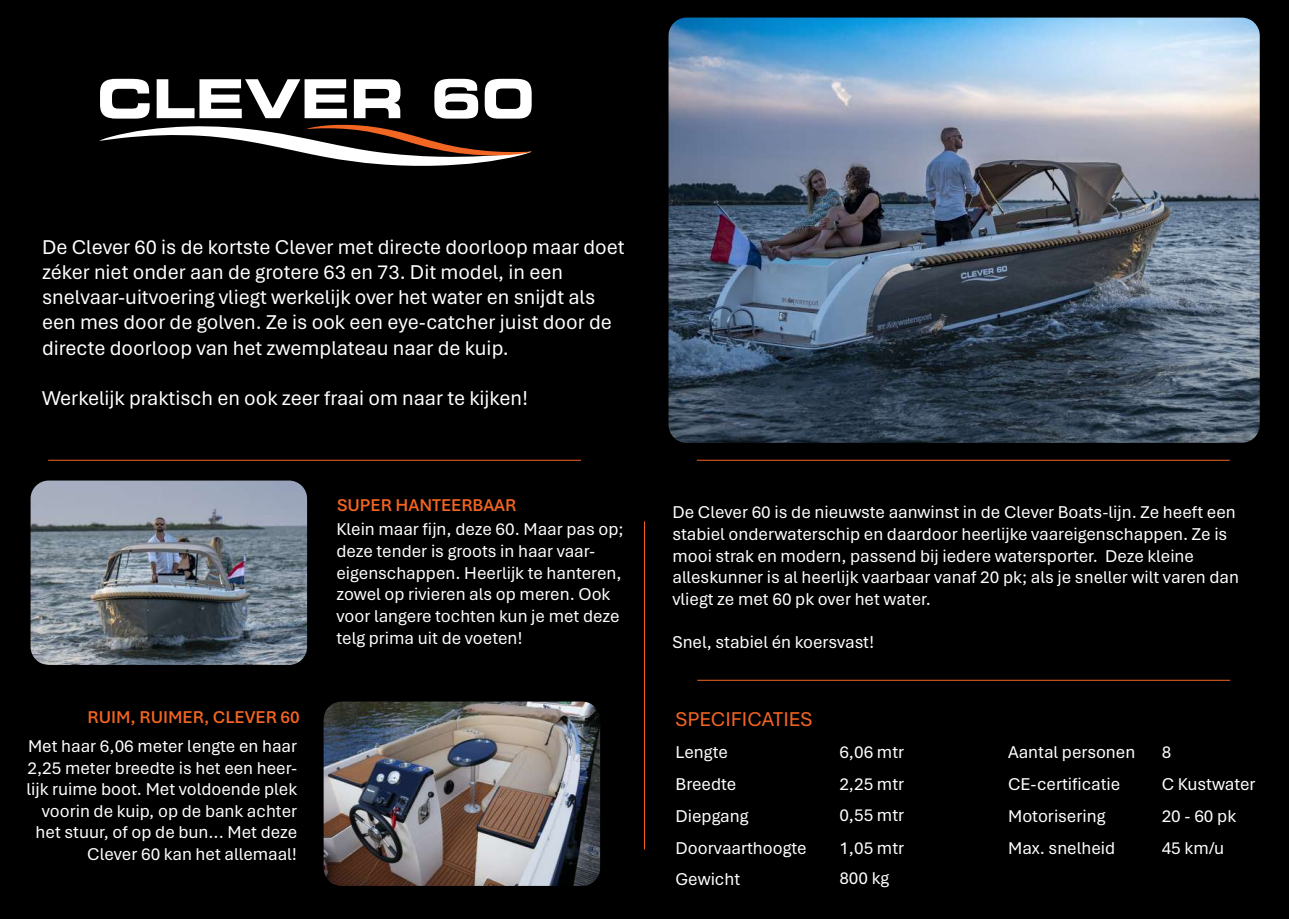
<style>
.page{position:relative;width:1289px;height:919px;background:#fff}
.page>*{position:absolute;margin:0;border:0;box-sizing:border-box;transform-origin:0 0}
.t1{font:53.7px "Eurostile Bold Extended Two";color:#fff}
.t2{font:21px/25.2px "Aptos";color:#fff}
.t3{font:21px "Aptos";color:#f36421}
.t4{font:18px/21.6px "Aptos";color:#fff}
.t5{font:600 18px "Aptos";color:#f36421}
</style>
<div class="page">
<div style="left:0;top:0;width:1288px;height:918px;background:#000001"></div>
<svg style="left:99px;top:124px;width:433px;height:42px"></svg>
<hr style="left:644px;top:521px;width:1px;height:328px;background:#f36421">
<hr style="left:48px;top:460px;width:533px;height:1px;background:#f36421">
<hr style="left:697px;top:680px;width:533px;height:1px;background:#f36421">
<hr style="left:697px;top:460px;width:532px;height:1px;background:#f36421">
<img style="left:668px;top:18px;width:591px;height:425px">
<svg style="left:770px;top:257px;width:63px;height:9px"></svg>
<img style="left:31px;top:480px;width:276px;height:185px">
<img style="left:323px;top:701px;width:277px;height:184px">
<h1 class="t1" style="left:97px;top:61px;width:438px">CLEVER 60</h1>
<p class="t2" style="left:42px;top:233px;width:584px">De Clever 60 is de kortste Clever met directe doorloop maar doet zéker niet onder aan de grotere 63 en 73. Dit model, in een snelvaar-uitvoering vliegt werkelijk over het water en snijdt als een mes door de golven. Ze is ook een eye-catcher juist door de directe doorloop van het zwemplateau naar de kuip.</p>
<p class="t2" style="left:42px;top:385px;width:487px">Werkelijk praktisch en ook zeer fraai om naar te kijken!</p>
<p class="t5" style="left:337px;top:492px;width:181px">SUPER HANTEERBAAR</p>
<p class="t5" style="left:88px;top:705px;width:214px">RUIM, RUIMER, CLEVER 60</p>
<p class="t4" style="left:27px;top:734px;width:272px;text-align:right">Met haar 6,06 meter lengte en haar<br>2,25 meter breedte is het een heer&shy;lijk ruime boot. Met voldoende plek voorin de kuip, op de bank achter het stuur, of op de bun... Met deze<br>Clever 60 kan het allemaal!</p>
<p class="t4" style="left:336px;top:518px;width:289px">Klein maar fijn, deze 60. Maar pas op; deze tender is groots in haar vaar&shy;eigenschappen. Heerlijk te hanteren, zowel op rivieren als op meren. Ook voor langere tochten kun je met deze telg prima uit de voeten!</p>
<p class="t4" style="left:672px;top:501px;width:568px">De Clever 60 is de nieuwste aanwinst in de Clever Boats-lijn. Ze heeft een stabiel onderwaterschip en daardoor heerlijke vaareigenschappen. Ze is mooi strak en modern, passend bij iedere watersporter. Deze kleine alleskunner is al heerlijk vaarbaar vanaf 20 pk; als je sneller wilt varen dan vliegt ze met 60 pk over het water.</p>
<p class="t4" style="left:672px;top:630px;width:203px">Snel, stabiel én koersvast!</p>
<p class="t3" style="left:675px;top:704px;width:138px">SPECIFICATIES</p>
<p class="t4" style="left:675px;top:735px;width:133px;line-height:32px">Lengte<br>Breedte<br>Diepgang<br>Doorvaarthoogte</p>
<p class="t4" style="left:675px;top:867px;width:66px">Gewicht</p>
<p class="t4" style="left:839px;top:735px;width:66px;line-height:32px;text-align:justify">6,06 mtr 2,25 mtr 0,55 mtr 1,05 mtr</p>
<p class="t4" style="left:839px;top:866px;width:51px">800 kg</p>
<p class="t4" style="left:1008px;top:735px;width:129px;line-height:31.8px">Aantal personen<br>CE-certificatie<br>Motorisering<br>Max. snelheid</p>
<p class="t4" style="left:1161px;top:735px;width:95px;line-height:31.8px">8<br>C Kustwater<br>20 - 60 pk<br>45 km/u</p>
</div>
